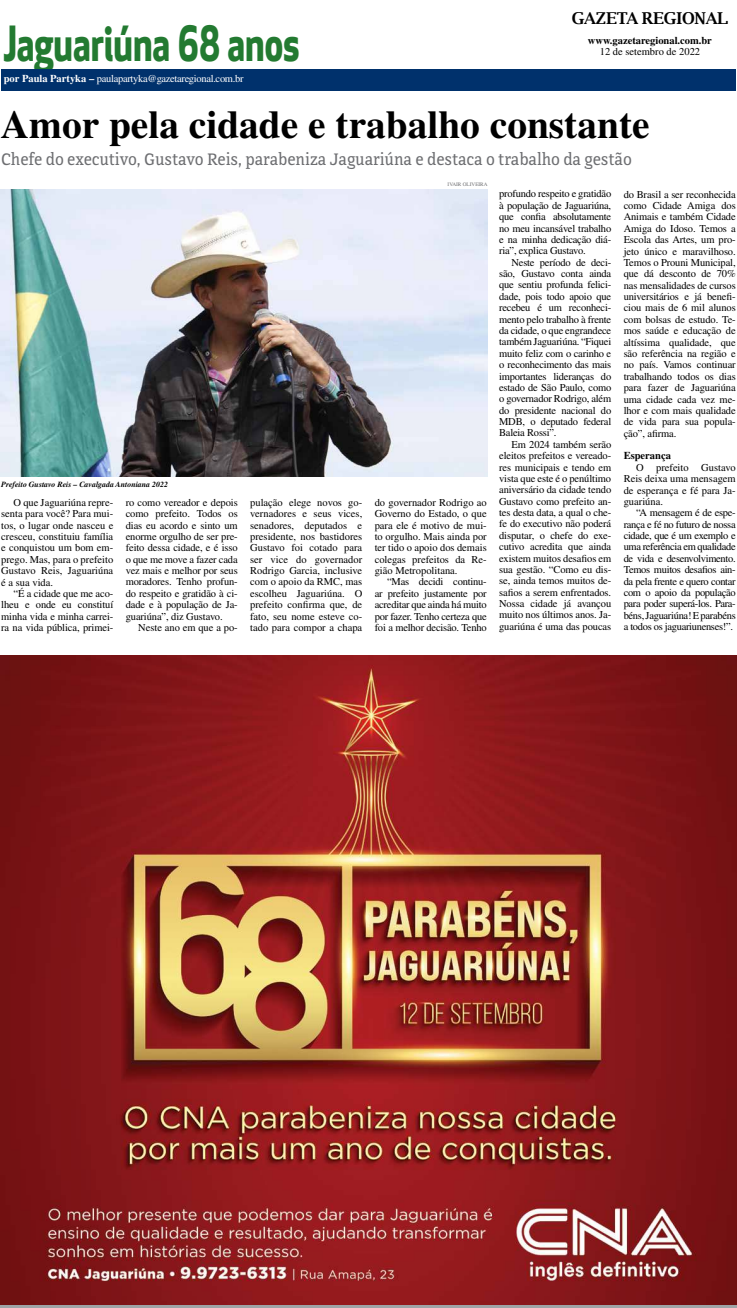
<style>
.page{position:relative;width:737px;height:1308px;background:#fff}
.page>*{position:absolute;margin:0;border:0;box-sizing:border-box;transform-origin:0 0}
.t1{font:700 47.25px "Apex New";color:#237a31;scale:.75 1}
.t2{font:700 39.38px "Times";color:#000}
.t3{font:17.5px "Directa Serif";letter-spacing:-.01em;color:#6d6e71}
.t4{font:700 16.36px "Luxi Serif";letter-spacing:-.02em;color:#000}
.t5{font:10.5px/11.4px "Times";letter-spacing:-.01em;color:#000;text-align:justify}
.t6{font:10.5px "Times";letter-spacing:-.03em;color:#fff}
.t7{font:700 10.5px "Times";color:#000}
.t8{font:italic 700 7.88px "Times";color:#000}
.t9{font:5.25px "Times";color:#6d6e71}
.s1{font-weight:700}
</style>
<div class="page">
<svg style="left:0;top:1304px;width:737px;height:3px;background:#967476"></svg>
<img style="left:0;top:655px;width:737px;height:649px">
<div style="left:1px;top:69px;width:734px;height:21px;background:#00316c"></div>
<img style="left:0;top:190px;width:487px;height:286px">
<h3 class="t4" style="left:572px;top:8px;width:158px">GAZETA REGIONAL</h3>
<p class="t7" style="left:588px;top:34px;width:125px">www.gazetaregional.com.br</p>
<h1 class="t1" style="left:4px;top:16px;width:396px">Jaguariúna 68 anos</h1>
<p class="t5" style="left:600px;top:46px;width:102px">12 de setembro de 2022</p>
<p class="t6" style="left:4px;top:72px;width:241px"><span class="s1">por Paula Partyka –</span> paulapartyka@gazetaregional.com.br</p>
<h2 class="t2" style="left:1px;top:101px;width:650px">Amor pela cidade e trabalho constante</h2>
<h3 class="t3" style="left:1px;top:148px;width:632px">Chefe do executivo, Gustavo Reis, parabeniza Jaguariúna e destaca o trabalho da gestão</h3>
<p class="t9" style="left:447px;top:181px;width:41px">IVAIR OLIVEIRA</p>
<p class="t8" style="left:1px;top:479px;width:168px">Prefeito Gustavo Reis – Cavalgada Antoniana 2022</p>
<p class="t5" style="left:1px;top:496px;width:114px;text-indent:12px">O que Jaguariúna repre&shy;senta para você? Para mui&shy;tos, o lugar onde nasceu e cresceu, constituiu família e conquistou um bom em&shy;prego. Mas, para o prefeito Gustavo Reis, Jaguariúna é a sua vida.</p>
<p class="t5" style="left:1px;top:587px;width:114px;text-indent:12px">“É a cidade que me aco&shy;lheu e onde eu constituí minha vida e minha carrei&shy;ra na vida pública, primei-</p>
<p class="t5" style="left:126px;top:496px;width:114px">ro como vereador e depois como prefeito. Todos os dias eu acordo e sinto um enorme orgulho de ser pre&shy;feito dessa cidade, e é isso o que me move a fazer cada vez mais e melhor por seus moradores. Tenho profun&shy;do respeito e gratidão à ci&shy;dade e à população de Ja&shy;guariúna”, diz Gustavo.</p>
<p class="t5" style="left:138px;top:621px;width:101px">Neste ano em que a po-</p>
<p class="t5" style="left:250px;top:496px;width:114px">pulação elege novos go&shy;vernadores e seus vices, senadores, deputados e presidente, nos bastidores Gustavo foi cotado para ser vice do governador Rodrigo Garcia, inclusive com o apoio da RMC, mas escolheu Jaguariúna. O prefeito confirma que, de fato, seu nome esteve co&shy;tado para compor a chapa</p>
<p class="t5" style="left:375px;top:496px;width:114px">do governador Rodrigo ao Governo do Estado, o que para ele é motivo de mui&shy;to orgulho. Mais ainda por ter tido o apoio dos demais colegas prefeitos da Re&shy;gião Metropolitana.</p>
<p class="t5" style="left:375px;top:576px;width:114px;text-indent:12px">“Mas decidi continu&shy;ar prefeito justamente por acreditar que ainda há muito por fazer. Tenho certeza que foi a melhor decisão. Tenho</p>
<p class="t5" style="left:499px;top:188px;width:114px">profundo respeito e gratidão à população de Jaguariúna, que confia absolutamente no meu incansável trabalho e na minha dedicação diá&shy;ria”, explica Gustavo.</p>
<p class="t5" style="left:499px;top:256px;width:114px;text-indent:12px">Neste período de deci&shy;são, Gustavo conta ainda que sentiu profunda felici&shy;dade, pois todo apoio que recebeu é um reconheci&shy;mento pelo trabalho à frente da cidade, o que engrandece também Jaguariúna. “Fiquei muito feliz com o carinho e o reconhecimento das mais importantes lideranças do estado de São Paulo, como o governador Rodrigo, além do presidente nacional do MDB, o deputado federal Baleia Rossi”.</p>
<p class="t5" style="left:499px;top:438px;width:114px;text-indent:12px">Em 2024 também serão eleitos prefeitos e vereado&shy;res municipais e tendo em vista que este é o penúltimo aniversário da cidade tendo Gustavo como prefeito an&shy;tes desta data, a qual o che&shy;fe do executivo não poderá disputar, o chefe do exe&shy;cutivo acredita que ainda existem muitos desafios em sua gestão. “Como eu dis&shy;se, ainda temos muitos de&shy;safios a serem enfrentados.<br>Nossa cidade já avançou muito nos últimos anos. Ja&shy;guariúna é uma das poucas</p>
<p class="t5" style="left:623px;top:188px;width:114px">do Brasil a ser reconhecida como Cidade Amiga dos Animais e também Cidade Amiga do Idoso. Temos a Escola das Artes, um pro&shy;jeto único e maravilhoso.<br>Temos o Prouni Municipal, que dá desconto de 70% nas mensalidades de cursos universitários e já benefi&shy;ciou mais de 6 mil alunos com bolsas de estudo. Te&shy;mos saúde e educação de altíssima qualidade, que são referência na região e no país. Vamos continuar trabalhando todos os dias para fazer de Jaguariúna uma cidade cada vez me&shy;lhor e com mais qualidade de vida para sua popula&shy;ção”, afirma.</p>
<p class="t7" style="left:623px;top:449px;width:49px">Esperança</p>
<p class="t5" style="left:623px;top:461px;width:114px;text-indent:12px">O prefeito Gustavo Reis deixa uma mensagem de esperança e fé para Ja&shy;guariúna.</p>
<p class="t5" style="left:623px;top:507px;width:114px;text-indent:12px">“A mensagem é de espe&shy;rança e fé no futuro de nossa cidade, que é um exemplo e uma referência em qualidade de vida e desenvolvimento.<br>Temos muitos desafios ain&shy;da pela frente e quero contar com o apoio da população para poder superá-los. Para&shy;béns, Jaguariúna! E parabéns a todos os jaguariunenses!”.</p>
</div>
